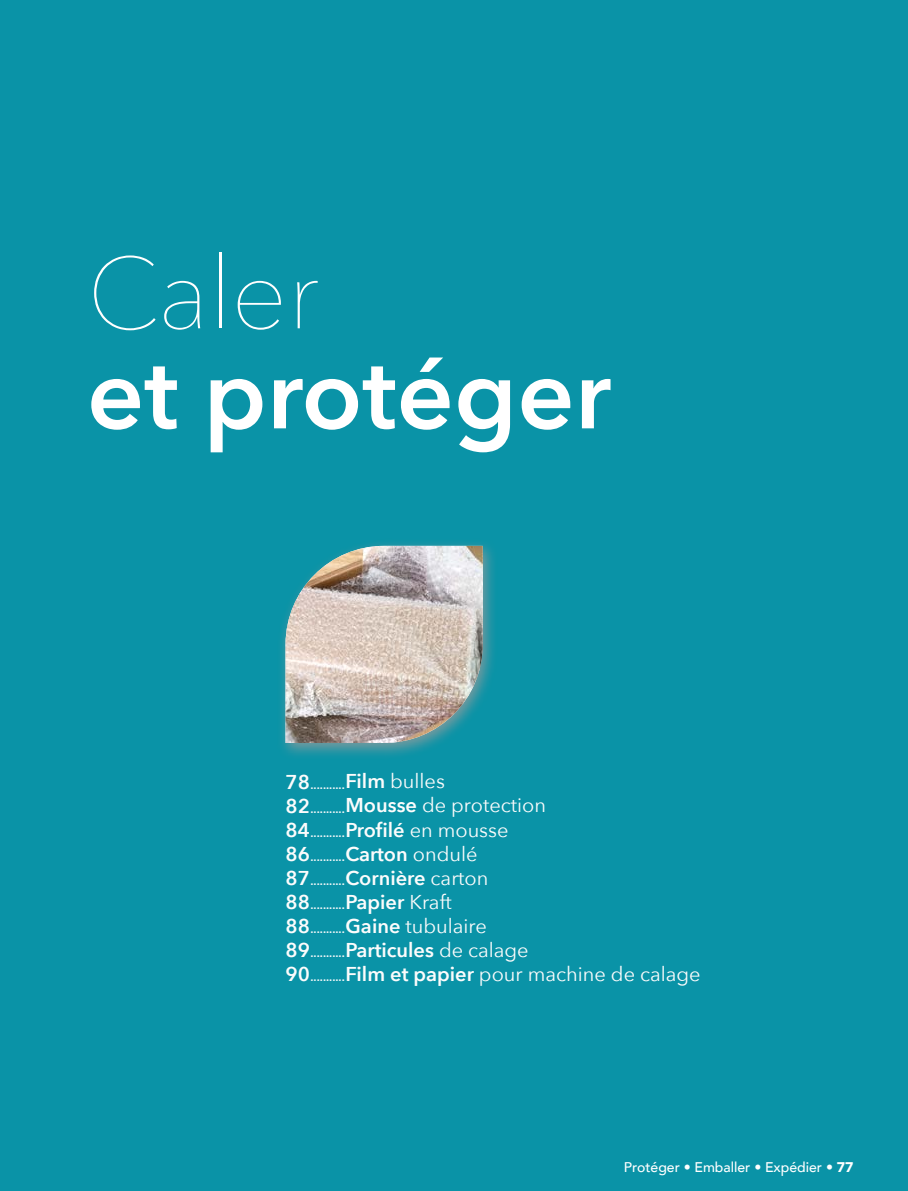
<style>
.page{position:relative;width:908px;height:1191px;background:#fff}
.page>*{position:absolute;margin:0;border:0;box-sizing:border-box;transform-origin:0 0}
.t1{font:600 100px "Avenir Next";color:#fff}
.t2{font:200 100px "Avenir Next";color:#fff}
.t3{font:20px/24px "Avenir Next";color:#fcfcfc}
.t4{font:500 14px "Avenir";color:#fff}
.t5{font:600 12px/24px "Avenir Next";color:#fcfcfc;text-align:justify}
.s1{font-weight:600}
.s2{font-size:20px}
.s3{font-weight:300}
.s4{font-weight:900}
</style>
<div class="page">
<div style="left:0;top:0;width:907px;height:1191px;background:#0a93a7"></div>
<div style="left:276px;top:538px;width:222px;height:222px;background:#9d9d9c;opacity:.75"></div>
<img style="left:285px;top:546px;width:197px;height:197px">
<h1 class="t2" style="left:87px;top:209px;width:233px">Caler</h1>
<h1 class="t1" style="left:87px;top:308px;width:525px">et protéger</h1>
<p class="t3" style="left:345px;top:768px;width:356px"><span class="s1">Film</span> bulles<br><span class="s1">Mousse</span> de protection<br><span class="s1">Profilé</span> en mousse<br><span class="s1">Carton</span> ondulé<br><span class="s1">Cornière</span> carton<br><span class="s1">Papier</span> Kraft<br><span class="s1">Gaine</span> tubulaire<br><span class="s1">Particules</span> de calage<br><span class="s1">Film et papier</span> pour machine de calage</p>
<p class="t5" style="left:285px;top:772px;width:61px"><span class="s2">78</span>...........<br><span class="s2">82</span>...........<br><span class="s2">84</span>...........<br><span class="s2">86</span>...........<br><span class="s2">87</span>...........<br><span class="s2">88</span>...........<br><span class="s2">88</span>...........<br><span class="s2">89</span>...........<br><span class="s2">90</span>...........</p>
<p class="t4" style="left:623px;top:1155px;width:231px">Protéger <span class="s3">•</span> Emballer <span class="s3">•</span> Expédier • <span class="s4">77</span></p>
</div>
